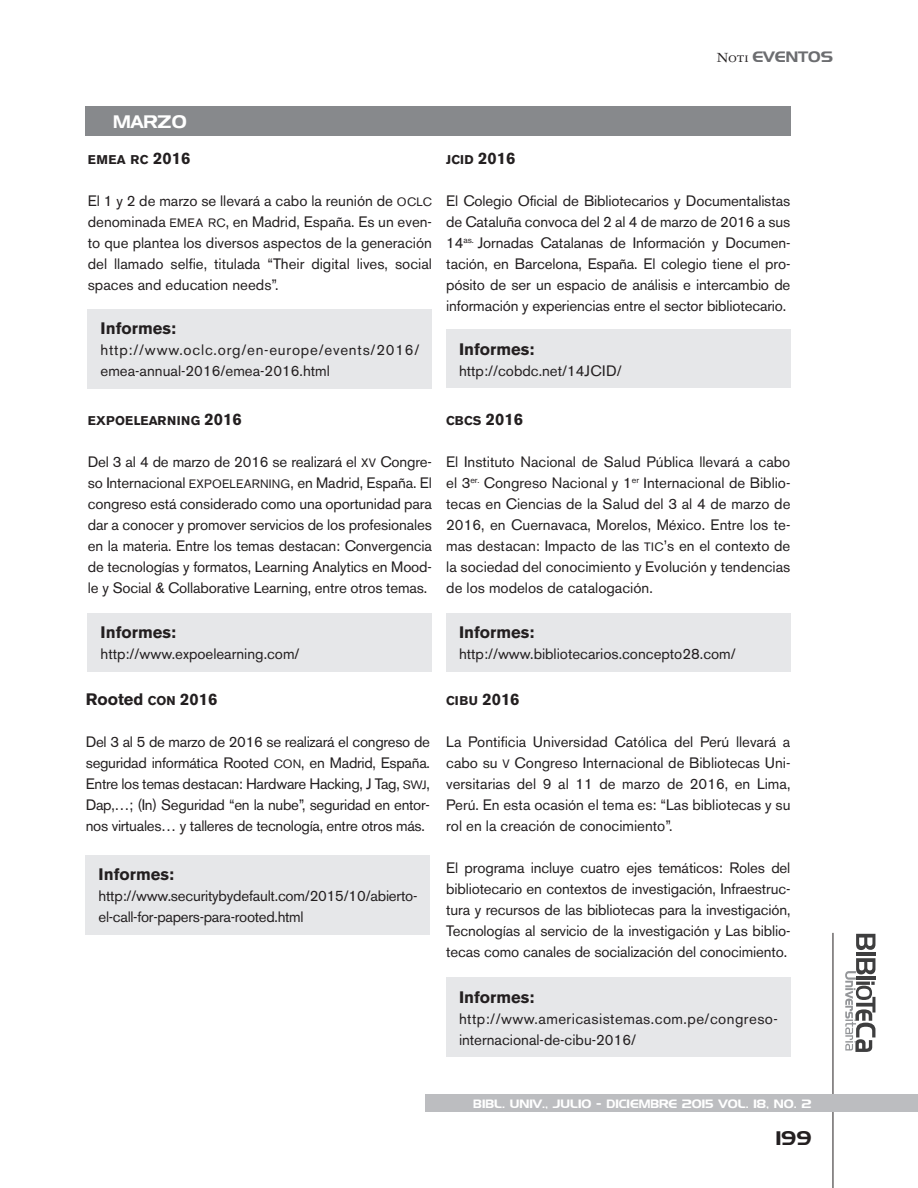
<style>
.page{position:relative;width:918px;height:1188px;background:#fff}
.page>*{position:absolute;margin:0;border:0;box-sizing:border-box;transform-origin:0 0}
.t1{font:19.5px "Denmark";color:#231f20}
.NOTICIAS_-_cabeza{font:18px "Denmark";color:#fff}
.NOTICIAS_-_subtitulo{font:700 16.5px "Akzidenz Grotesk BE";color:#231f20}
.NOTICIAS_-_cuerpo{font:15px/21px "Akzidenz Grotesk BE";letter-spacing:-.01em;color:#231f20;text-align:justify}
.NOTICIAS_-_url{font:15px/21px "Akzidenz Grotesk BE";color:#231f20}
.NOTICIAS_-_url-2{font:15px/21px "Akzidenz Grotesk BE";letter-spacing:.05em;color:#231f20}
.NOTICIAS_-_url-3{font:15px/21px "Akzidenz Grotesk BE";letter-spacing:.03em;color:#231f20}
.t2{font:15px "Denmark";color:#6c6d70}
.NOTICIAS_-_subtitulo-2{font:700 12.6px "Akzidenz Grotesk BE";letter-spacing:.02em;color:#231f20}
.t3{font:12px "Denmark";color:#fff}
.s1{font-family:"Garamond Three SC";color:#231f20}
.s2{font-size:16.5px}
.s3{font-size:12.15px}
.s4{font-size:12.6px}
</style>
<div class="page">
<hr style="left:833px;top:933px;width:1px;height:255px;background:#231f20">
<svg style="left:856px;top:934px;width:19px;height:16px"></svg>
<hr style="left:856px;top:952px;width:19px;height:4px;background:#3e3e3f">
<svg style="left:845px;top:958px;width:30px;height:94px"></svg>
<div style="left:425px;top:1094px;width:493px;height:17px;background:#bcbdc0"></div>
<div style="left:446px;top:329px;width:344px;height:59px;background:#e6e7e9"></div>
<div style="left:446px;top:613px;width:344px;height:59px;background:#e6e7e9"></div>
<div style="left:88px;top:309px;width:344px;height:79px;background:#e6e7e9"></div>
<div style="left:88px;top:613px;width:344px;height:59px;background:#e6e7e9"></div>
<div style="left:85px;top:106px;width:705px;height:30px;background:#87898c"></div>
<div style="left:446px;top:977px;width:344px;height:80px;background:#e6e7e9"></div>
<div style="left:86px;top:855px;width:344px;height:80px;background:#e6e7e9"></div>
<p class="t2" style="left:717px;top:48px;width:118px"><span class="s1">Noti</span> EVENTOS</p>
<p class="NOTICIAS_-_cabeza" style="left:113px;top:111px;width:75px">MARZO</p>
<p class="NOTICIAS_-_subtitulo-2" style="left:88px;top:153px;width:104px">EMEA RC <span class="s2">2016</span></p>
<p class="NOTICIAS_-_cuerpo" style="left:88px;top:191px;width:346px">El 1 y 2 de marzo se llevará a cabo la reunión de <span class="s3">OCLC </span>denominada <span class="s3">EMEA RC</span>, en Madrid, España. Es un even&shy;to que plantea los diversos aspectos de la generación del llamado selfie, titulada “Their digital lives, social spaces and education needs”.</p>
<p class="NOTICIAS_-_subtitulo" style="left:101px;top:318px;width:77px">Informes:</p>
<p class="NOTICIAS_-_url-2" style="left:101px;top:339px;width:320px">http://www.oclc.org/en-europe/events/2016/ emea-annual-2016/emea-2016.html</p>
<p class="NOTICIAS_-_subtitulo-2" style="left:88px;top:414px;width:155px">EXPOELEARNING <span class="s2">2016</span></p>
<p class="NOTICIAS_-_cuerpo" style="left:88px;top:452px;width:346px">Del 3 al 4 de marzo de 2016 se realizará el <span class="s3">XV</span> Congre&shy;so Internacional <span class="s3">EXPOELEARNING</span>, en Madrid, España. El congreso está considerado como una oportunidad para dar a conocer y promover servicios de los profesionales en la materia. Entre los temas destacan: Convergencia de tecnologías y formatos, Learning Analytics en Mood&shy;le y Social &amp; Collaborative Learning, entre otros temas.</p>
<p class="NOTICIAS_-_subtitulo" style="left:101px;top:623px;width:77px">Informes:</p>
<p class="NOTICIAS_-_url" style="left:101px;top:643px;width:201px">http://www.expoelearning.com/</p>
<p class="NOTICIAS_-_subtitulo" style="left:86px;top:690px;width:133px">Rooted <span class="s4">CON</span> 2016</p>
<p class="NOTICIAS_-_cuerpo" style="left:86px;top:731px;width:346px">Del 3 al 5 de marzo de 2016 se realizará el congreso de seguridad informática Rooted <span class="s3">CON</span>, en Madrid, España.<br>Entre los temas destacan: Hardware Hacking, J Tag, <span class="s3">SWJ</span>, Dap,…; (In) Seguridad “en la nube”, seguridad en entor&shy;nos virtuales… y talleres de tecnología, entre otros más.</p>
<p class="NOTICIAS_-_subtitulo" style="left:99px;top:865px;width:77px">Informes:</p>
<p class="NOTICIAS_-_url" style="left:99px;top:885px;width:320px">http://www.securitybydefault.com/2015/10/abierto&shy;el-call-for-papers-para-rooted.html</p>
<p class="NOTICIAS_-_subtitulo-2" style="left:446px;top:153px;width:71px">JCID <span class="s2">2016</span></p>
<p class="NOTICIAS_-_cuerpo" style="left:446px;top:191px;width:346px">El Colegio Oficial de Bibliotecarios y Documentalistas de Cataluña convoca del 2 al 4 de marzo de 2016 a sus 14<sup>as.</sup> Jornadas Catalanas de Información y Documen&shy;tación, en Barcelona, España. El colegio tiene el pro&shy;pósito de ser un espacio de análisis e intercambio de información y experiencias entre el sector bibliotecario.</p>
<p class="NOTICIAS_-_subtitulo" style="left:459px;top:339px;width:77px">Informes:</p>
<p class="NOTICIAS_-_url" style="left:459px;top:360px;width:164px">http://cobdc.net/14JCID/</p>
<p class="NOTICIAS_-_subtitulo-2" style="left:446px;top:414px;width:78px">CBCS <span class="s2">2016</span></p>
<p class="NOTICIAS_-_cuerpo" style="left:446px;top:452px;width:346px">El Instituto Nacional de Salud Pública llevará a cabo el 3<sup>er.</sup> Congreso Nacional y 1<sup>er</sup> Internacional de Biblio&shy;tecas en Ciencias de la Salud del 3 al 4 de marzo de 2016, en Cuernavaca, Morelos, México. Entre los te&shy;mas destacan: Impacto de las <span class="s3">TIC</span>’s en el contexto de la sociedad del conocimiento y Evolución y tendencias de los modelos de catalogación.</p>
<p class="NOTICIAS_-_subtitulo" style="left:459px;top:623px;width:77px">Informes:</p>
<p class="NOTICIAS_-_url" style="left:459px;top:643px;width:278px">http://www.bibliotecarios.concepto28.com/</p>
<p class="NOTICIAS_-_subtitulo-2" style="left:446px;top:693px;width:75px">CIBU <span class="s2">2016</span></p>
<p class="NOTICIAS_-_cuerpo" style="left:446px;top:731px;width:346px">La Pontificia Universidad Católica del Perú llevará a cabo su <span class="s3">V</span> Congreso Internacional de Bibliotecas Uni&shy;versitarias del 9 al 11 de marzo de 2016, en Lima, Perú. En esta ocasión el tema es: “Las bibliotecas y su rol en la creación de conocimiento”.</p>
<p class="NOTICIAS_-_cuerpo" style="left:446px;top:857px;width:346px">El programa incluye cuatro ejes temáticos: Roles del bibliotecario en contextos de investigación, Infraestruc&shy;tura y recursos de las bibliotecas para la investigación, Tecnologías al servicio de la investigación y Las biblio&shy;tecas como canales de socialización del conocimiento.</p>
<p class="NOTICIAS_-_subtitulo" style="left:459px;top:987px;width:77px">Informes:</p>
<p class="NOTICIAS_-_url-3" style="left:459px;top:1008px;width:320px">http://www.americasistemas.com.pe/congreso&shy;internacional-de-cibu-2016/</p>
<p class="t3" style="left:473px;top:1096px;width:340px">BIBL. UNIV., JULIO - DICIEMBRE 2015 VOL. 18, NO. 2</p>
<p class="t1" style="left:776px;top:1127px;width:37px">199</p>
</div>
